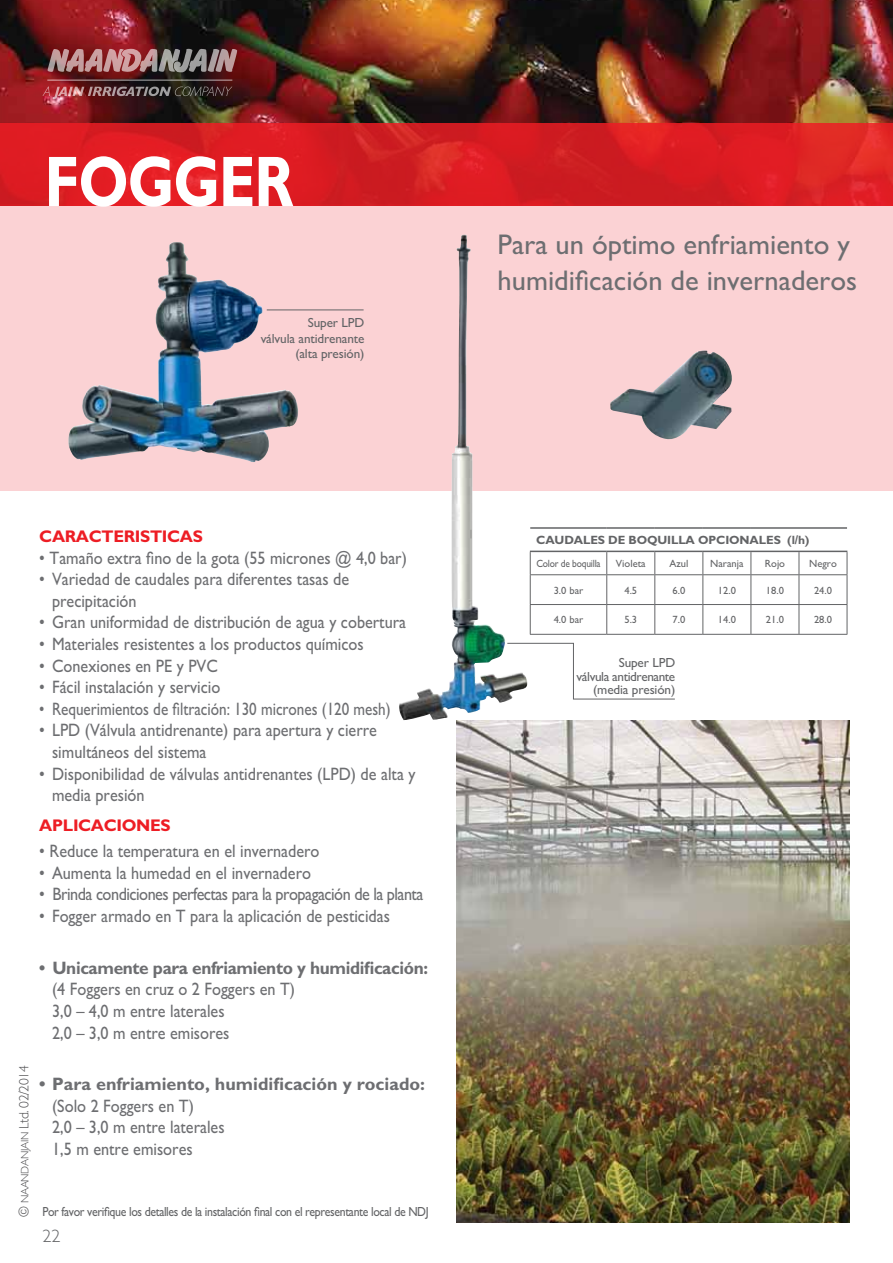
<style>
.page{position:relative;width:893px;height:1263px;background:#fff}
.page>*{position:absolute;margin:0;border:0;box-sizing:border-box;transform-origin:0 0}
.t1{font:700 72px "M Gill Sans";letter-spacing:-.02em;color:#fff;scale:.8 1}
.t2{font:28.5px/36px "M Gill Sans";color:#6d6e71}
.t3{font:18px/21.6px "M Gill Sans";color:#6d6e71;scale:.9 1}
.t4{font:18px "M Gill Sans";letter-spacing:-.03em;color:#6d6e71;scale:.9 1}
.t5{font:18px "M Gill Sans";color:#6d6e71;scale:.84 1}
.t6{font:700 18px "M Gill Sans";letter-spacing:-.02em;color:#6d6e71;scale:.96 1}
.t7{font:700 18px "M Gill Sans";color:#6d6e71}
.t8{font:300 18px "M Gill Sans";color:#636466}
.t9{font:700 16.95px "M Gill Sans";letter-spacing:-.02em;color:#ed1d24}
.t10{font:300 13.5px "M Gill Sans";letter-spacing:-.03em;color:#4d4d4f}
.t11{font:13.2px "M Gill Sans";letter-spacing:-.03em;color:#636466;scale:.9 1}
.t12{font:13.2px/13.5px "M Gill Sans";letter-spacing:-.03em;color:#636466;text-align:right}
.t13{font:13.2px/15.9px "M Gill Sans";letter-spacing:-.01em;color:#636466;text-align:right}
.t14{font:700 12px "M Gill Sans";letter-spacing:-.01em;color:#636466}
.t15{font:10.5px "M Gill Sans";color:#636466}
.t16{font:10.5px "M Gill Sans";letter-spacing:-.02em;color:#636466;scale:.9 1}
.s1{font-size:10.8px}
</style>
<div class="page">
<img style="left:0;top:0;width:893px;height:123px">
<div style="left:0;top:204px;width:893px;height:287px;background:#fbd2d4"></div>
<svg style="left:0;top:123px;width:893px;height:82px;background:#d91e23"></svg>
<img style="left:43px;top:87px;width:189px;height:12px">
<img style="left:48px;top:48px;width:189px;height:25px">
<hr style="left:47px;top:80px;width:185px;height:1px;background:#fff">
<hr style="left:530px;top:574px;width:77px;height:1px;background:#636466">
<hr style="left:607px;top:574px;width:48px;height:1px;background:#636466">
<hr style="left:655px;top:574px;width:48px;height:1px;background:#636466">
<hr style="left:703px;top:574px;width:48px;height:1px;background:#636466">
<hr style="left:751px;top:574px;width:48px;height:1px;background:#636466">
<hr style="left:530px;top:604px;width:77px;height:1px;background:#636466">
<hr style="left:607px;top:604px;width:48px;height:1px;background:#636466">
<hr style="left:703px;top:604px;width:48px;height:1px;background:#636466">
<hr style="left:751px;top:604px;width:48px;height:1px;background:#636466">
<svg style="left:751px;top:552px;width:1px;height:82px"></svg>
<hr style="left:530px;top:634px;width:77px;height:1px;background:#636466">
<hr style="left:607px;top:634px;width:48px;height:1px;background:#636466">
<hr style="left:703px;top:634px;width:48px;height:1px;background:#636466">
<hr style="left:751px;top:634px;width:48px;height:1px;background:#636466">
<hr style="left:655px;top:604px;width:48px;height:1px;background:#636466">
<hr style="left:655px;top:634px;width:48px;height:1px;background:#636466">
<hr style="left:530px;top:527px;width:77px;height:2px;background:#636466">
<hr style="left:607px;top:527px;width:48px;height:2px;background:#636466">
<hr style="left:655px;top:527px;width:48px;height:2px;background:#636466">
<hr style="left:703px;top:527px;width:48px;height:2px;background:#636466">
<hr style="left:751px;top:527px;width:48px;height:2px;background:#636466">
<hr style="left:799px;top:527px;width:48px;height:2px;background:#636466">
<hr style="left:530px;top:551px;width:77px;height:1px;background:#636466">
<hr style="left:607px;top:551px;width:48px;height:1px;background:#636466">
<hr style="left:655px;top:551px;width:48px;height:1px;background:#636466">
<hr style="left:703px;top:551px;width:48px;height:1px;background:#636466">
<hr style="left:751px;top:551px;width:48px;height:1px;background:#636466">
<svg style="left:606px;top:552px;width:1px;height:82px"></svg>
<svg style="left:654px;top:552px;width:1px;height:82px"></svg>
<svg style="left:702px;top:552px;width:1px;height:82px"></svg>
<svg style="left:799px;top:552px;width:1px;height:82px"></svg>
<hr style="left:799px;top:634px;width:48px;height:1px;background:#636466">
<hr style="left:799px;top:551px;width:48px;height:1px;background:#636466">
<hr style="left:799px;top:574px;width:48px;height:1px;background:#636466">
<hr style="left:799px;top:604px;width:48px;height:1px;background:#636466">
<svg style="left:847px;top:552px;width:1px;height:82px"></svg>
<img style="left:610px;top:350px;width:122px;height:90px">
<img style="left:68px;top:242px;width:182px;height:219px">
<img style="left:457px;top:721px;width:392px;height:502px">
<hr style="left:267px;top:309px;width:97px;height:1px;background:#636466">
<img style="left:399px;top:235px;width:133px;height:485px">
<svg style="left:506px;top:642px;width:169px;height:58px"></svg>
<h1 class="t1" style="left:45px;top:142px;width:312px">FOGGER</h1>
<p class="t13" style="left:261px;top:314px;width:105px">Super LPD<br>válvula antidrenante (alta presión)</p>
<p class="t10" style="left:17px;top:1217px;width:153px;rotate:-90deg">© <span class="s1">NAANDANJAIN</span> Ltd. 02/2014</p>
<p class="t9" style="left:39px;top:527px;width:165px">CARACTERISTICAS</p>
<p class="t3" style="left:39px;top:547px;width:410px">• Tamaño extra fino de la gota (55 micrones @ 4,0 bar)</p>
<p class="t3" style="left:52px;top:568px;width:332px;text-indent:-13px">• Variedad de caudales para diferentes tasas de precipitación</p>
<p class="t3" style="left:39px;top:612px;width:409px">• Gran uniformidad de distribución de agua y cobertura</p>
<p class="t3" style="left:39px;top:633px;width:362px">• Materiales resistentes a los productos químicos</p>
<p class="t3" style="left:39px;top:655px;width:200px">• Conexiones en PE y PVC</p>
<p class="t3" style="left:39px;top:676px;width:203px">• Fácil instalación y servicio</p>
<p class="t5" style="left:39px;top:699px;width:420px">• Requerimientos de filtración: 130 micrones (120 mesh)</p>
<p class="t3" style="left:52px;top:720px;width:362px;text-indent:-13px">• LPD (Válvula antidrenante) para apertura y cierre simultáneos del sistema</p>
<p class="t3" style="left:52px;top:763px;width:405px;text-indent:-13px">• Disponibilidad de válvulas antidrenantes (LPD) de alta y media presión</p>
<p class="t9" style="left:39px;top:816px;width:133px">APLICACIONES</p>
<p class="t3" style="left:39px;top:840px;width:313px">• Reduce la temperatura en el invernadero</p>
<p class="t3" style="left:39px;top:862px;width:303px">• Aumenta la humedad en el invernadero</p>
<p class="t4" style="left:39px;top:884px;width:428px">• Brinda condiciones perfectas para la propagación de la planta</p>
<p class="t3" style="left:39px;top:905px;width:391px">• Fogger armado en T para la aplicación de pesticidas</p>
<p class="t6" style="left:39px;top:958px;width:406px">• Unicamente para enfriamiento y humidificación:</p>
<p class="t3" style="left:52px;top:979px;width:272px">(4 Foggers en cruz o 2 Foggers en T)<br>3,0 – 4,0 m entre laterales<br>2,0 – 3,0 m entre emisores</p>
<p class="t7" style="left:39px;top:1074px;width:387px">• Para enfriamiento, humidificación y rociado:</p>
<p class="t3" style="left:52px;top:1095px;width:193px">(Solo 2 Foggers en T)<br>2,0 – 3,0 m entre laterales<br>1,5 m entre emisores</p>
<p class="t11" style="left:42px;top:1204px;width:431px">Por favor verifique los detalles de la instalación final con el representante local de NDJ</p>
<p class="t8" style="left:43px;top:1226px;width:19px">22</p>
<h2 class="t2" style="left:497px;top:226px;width:361px">Para un óptimo enfriamiento y humidificación de invernaderos</h2>
<p class="t14" style="left:536px;top:534px;width:275px">CAUDALES DE BOQUILLA OPCIONALES (l/h)</p>
<p class="t16" style="left:536px;top:558px;width:73px">Color de boquilla</p>
<p class="t15" style="left:616px;top:558px;width:31px">Violeta</p>
<p class="t15" style="left:669px;top:558px;width:20px">Azul</p>
<p class="t15" style="left:710px;top:558px;width:35px">Naranja</p>
<p class="t15" style="left:765px;top:558px;width:22px">Rojo</p>
<p class="t15" style="left:809px;top:558px;width:29px">Negro</p>
<p class="t15" style="left:554px;top:584px;width:31px">3.0 bar</p>
<p class="t15" style="left:624px;top:584px;width:14px">4.5</p>
<p class="t15" style="left:672px;top:584px;width:14px">6.0</p>
<p class="t15" style="left:718px;top:584px;width:20px">12.0</p>
<p class="t15" style="left:766px;top:584px;width:20px">18.0</p>
<p class="t15" style="left:814px;top:584px;width:20px">24.0</p>
<p class="t15" style="left:554px;top:614px;width:31px">4.0 bar</p>
<p class="t15" style="left:624px;top:614px;width:14px">5.3</p>
<p class="t15" style="left:672px;top:614px;width:14px">7.0</p>
<p class="t15" style="left:718px;top:614px;width:20px">14.0</p>
<p class="t15" style="left:766px;top:614px;width:20px">21.0</p>
<p class="t15" style="left:814px;top:614px;width:20px">28.0</p>
<p class="t12" style="left:577px;top:656px;width:100px">Super LPD<br>válvula antidrenante (media presión)</p>
</div>
